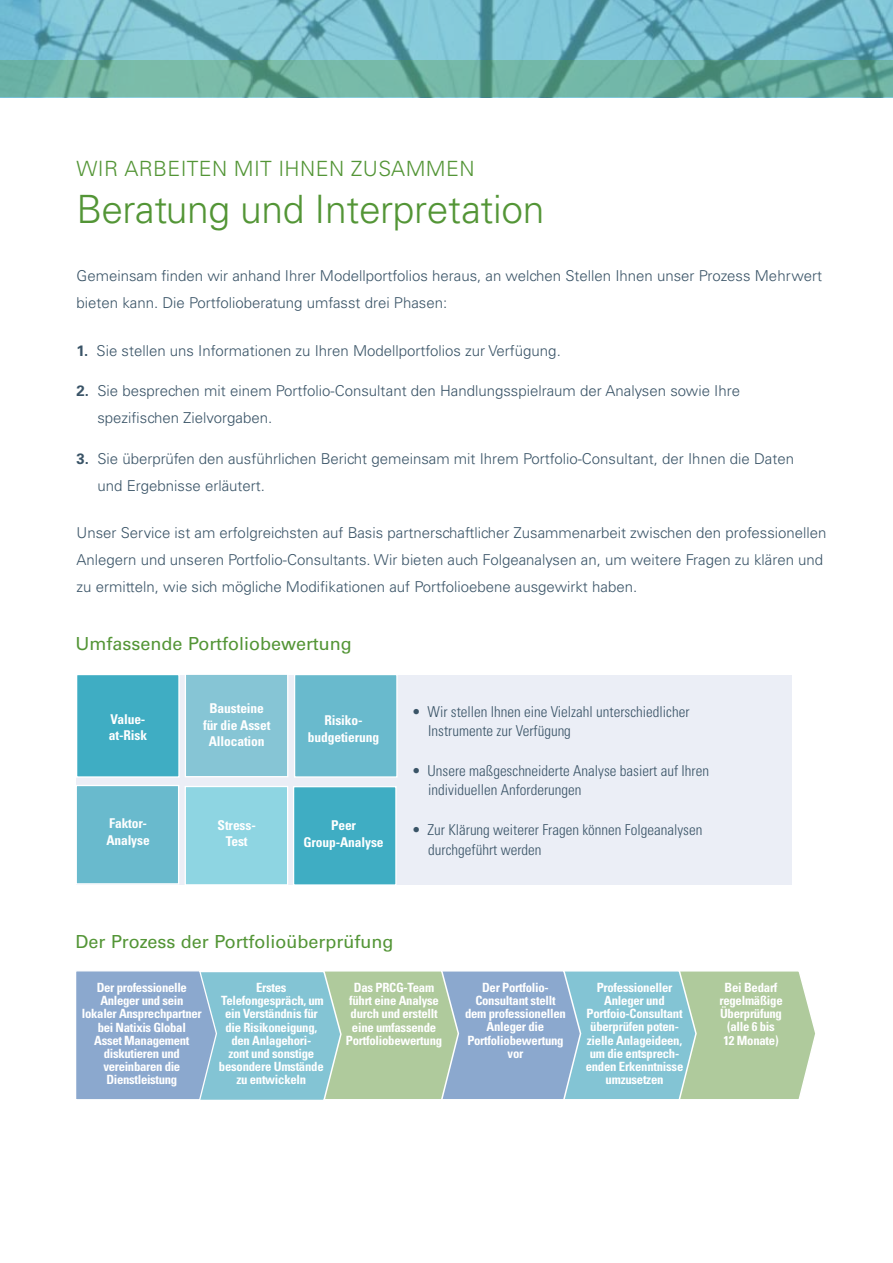
<style>
.page{position:relative;width:893px;height:1263px;background:#fff}
.page>*{position:absolute;margin:0;border:0;box-sizing:border-box;transform-origin:0 0}
.t1{font:300 39px "Univers LT Std";letter-spacing:-.01em;color:#539536}
.t2{font:300 21px "Univers LT Std";letter-spacing:.02em;color:#539536}
.t3{font:18px "Univers LT Std";color:#539536}
.t4{font:300 15px/27px "Univers LT Std";color:#3a5467}
.t5{font:300 condensed 15px/19.5px "Univers";color:#3a5467}
.t6{font:700 condensed 13.5px/16.5px "Univers";letter-spacing:-.01em;color:#fff;text-align:center}
.t7{font:700 condensed 12.75px/13px "Univers";letter-spacing:-.02em;color:#fff;text-align:center}
.s1{font-weight:700}
</style>
<div class="page">
<svg style="left:0;top:0;width:893px;height:60px;background:#78bccc"></svg>
<svg style="left:0;top:60px;width:893px;height:37px;background:#6caf9f"></svg>
<div style="left:76px;top:675px;width:716px;height:209px;background:#ebeef6"></div>
<svg style="left:76px;top:971px;width:739px;height:129px;background:#97bec1"></svg>
<div style="left:76px;top:785px;width:103px;height:99px;background:#69bacd;border:1px solid #fff"></div>
<svg style="left:292px;top:785px;width:105px;height:100px;background:#4bb1c6"></svg>
<div style="left:185px;top:786px;width:103px;height:99px;background:#8ed5e2;border:1px solid #fff"></div>
<div style="left:294px;top:674px;width:104px;height:104px;background:#69bacd;border:1px solid #fff"></div>
<div style="left:76px;top:675px;width:104px;height:103px;background:#3fadc3"></div>
<div style="left:185px;top:674px;width:103px;height:103px;background:#86c5d5;border:1px solid #fff"></div>
<h2 class="t2" style="left:76px;top:156px;width:400px">WIR ARBEITEN MIT IHNEN ZUSAMMEN</h2>
<h1 class="t1" style="left:76px;top:186px;width:469px">Beratung und Interpretation</h1>
<p class="t4" style="left:76px;top:262px;width:747px">Gemeinsam finden wir anhand Ihrer Modellportfolios heraus, an welchen Stellen Ihnen unser Prozess Mehrwert bieten kann. Die Portfolioberatung umfasst drei Phasen:</p>
<p class="t4" style="left:76px;top:337px;width:486px"><span class="s1">1.</span> Sie stellen uns Informationen zu Ihren Modellportfolios zur Verfügung.</p>
<p class="t4" style="left:97px;top:377px;width:644px;text-indent:-21px"><span class="s1">2.</span> Sie besprechen mit einem Portfolio-Consultant den Handlungsspielraum der Analysen sowie Ihre spezifischen Zielvorgaben.</p>
<p class="t4" style="left:98px;top:445px;width:698px;text-indent:-21px"><span class="s1">3.</span> Sie überprüfen den ausführlichen Bericht gemeinsam mit Ihrem Portfolio-Consultant, der Ihnen die Daten und Ergebnisse erläutert.</p>
<p class="t4" style="left:76px;top:519px;width:751px">Unser Service ist am erfolgreichsten auf Basis partnerschaftlicher Zusammenarbeit zwischen den professionellen<br>Anlegern und unseren Portfolio-Consultants. Wir bieten auch Folgeanalysen an, um weitere Fragen zu klären und zu ermitteln, wie sich mögliche Modifikationen auf Portfolioebene ausgewirkt haben.</p>
<p class="t3" style="left:76px;top:633px;width:278px">Umfassende Portfoliobewertung</p>
<p class="t6" style="left:203px;top:700px;width:69px">Bausteine für die Asset<br>Allocation</p>
<p class="t6" style="left:109px;top:711px;width:40px;text-align:left">Value&shy;at-Risk</p>
<p class="t6" style="left:308px;top:712px;width:73px">Risiko&shy;budgetierung</p>
<p class="t6" style="left:106px;top:815px;width:45px;text-align:left">Faktor-<br>Analyse</p>
<p class="t6" style="left:218px;top:816px;width:40px">Stress-<br>Test</p>
<p class="t6" style="left:303px;top:817px;width:82px">Peer<br>Group-Analyse</p>
<p class="t5" style="left:428px;top:701px;width:263px;text-indent:-16px">• Wir stellen Ihnen eine Vielzahl unterschiedlicher<br>Instrumente zur Verfügung</p>
<p class="t5" style="left:428px;top:760px;width:282px;text-indent:-16px">• Unsere maßgeschneiderte Analyse basiert auf Ihren individuellen Anforderungen</p>
<p class="t5" style="left:428px;top:820px;width:276px;text-indent:-16px">• Zur Klärung weiterer Fragen können Folgeanalysen durchgeführt werden</p>
<p class="t3" style="left:76px;top:931px;width:319px">Der Prozess der Portfolioüberprüfung</p>
<p class="t7" style="left:82px;top:981px;width:121px">Der professionelle<br>Anleger und sein lokaler Ansprechpartner bei Natixis Global<br>Asset Management diskutieren und vereinbaren die<br>Dienstleistung</p>
<p class="t7" style="left:219px;top:981px;width:106px">Erstes<br>Telefongespräch, um ein Verständnis für die Risikoneigung, den Anlagehori-<br>zont und sonstige besondere Umstände zu entwickeln</p>
<p class="t7" style="left:346px;top:981px;width:98px">Das PRCG-Team führt eine Analyse durch und erstellt eine umfassende<br>Portfoliobewertung</p>
<p class="t7" style="left:465px;top:981px;width:102px">Der Portfolio-<br>Consultant stellt dem professionellen<br>Anleger die<br>Portfoliobewertung vor</p>
<p class="t7" style="left:586px;top:981px;width:99px">Professioneller<br>Anleger und<br>Portfoio-Consultant überprüfen poten&shy;zielle Anlageideen, um die entsprech&shy;enden Erkenntnisse umzusetzen</p>
<p class="t7" style="left:719px;top:981px;width:65px">Bei Bedarf regelmäßige<br>Überprüfung (alle 6 bis<br>12 Monate)</p>
</div>
